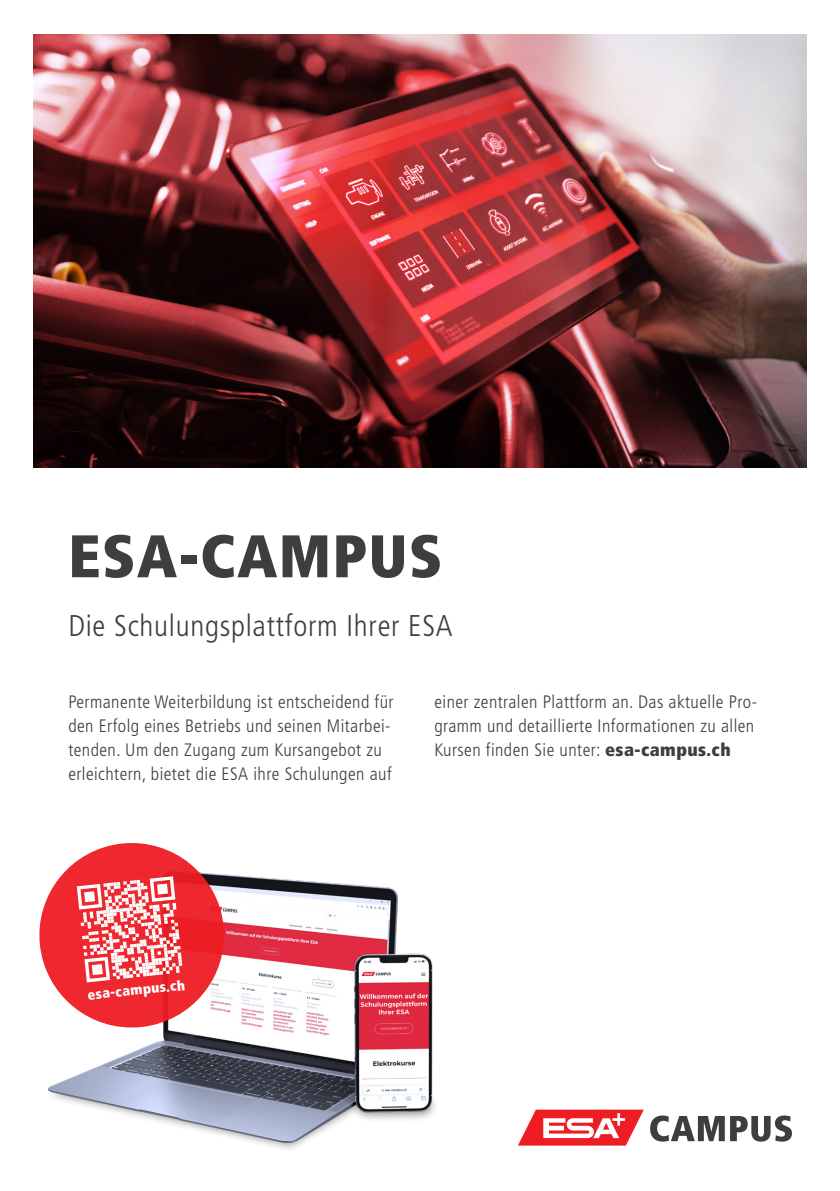
<style>
.page{position:relative;width:840px;height:1191px;background:#fff}
.page>*{position:absolute;margin:0;border:0;box-sizing:border-box;transform-origin:0 0}
.t1{font:900 condensed 60px "Frutiger LT Std";letter-spacing:.025em;color:#3e3e3f}
.t2{font:300 condensed 30px "Frutiger LT Std";letter-spacing:.025em;color:#3e3e3f}
.t3{font:300 condensed 18px/24px "Frutiger LT Std";letter-spacing:.025em;color:#3e3e3f}
.t4{font:900 condensed 14px "Frutiger LT Std";color:#fff}
.s1{font-weight:900}
</style>
<div class="page">
<img style="left:34px;top:34px;width:771px;height:433px">
<img style="left:48px;top:875px;width:495px;height:274px">
<svg style="left:39px;top:843px;width:190px;height:189px"></svg>
<svg style="left:517px;top:1109px;width:126px;height:36px"></svg>
<svg style="left:650px;top:1115px;width:141px;height:26px"></svg>
<h1 class="t1" style="left:68px;top:520px;width:375px">ESA-CAMPUS</h1>
<h2 class="t2" style="left:68px;top:608px;width:385px">Die Schulungsplattform Ihrer ESA</h2>
<p class="t3" style="left:68px;top:690px;width:326px">Permanente Weiterbildung ist entscheidend für den Erfolg eines Betriebs und seinen Mitarbei&shy;tenden. Um den Zugang zum Kursangebot zu erleichtern, bietet die ESA ihre Schulungen auf</p>
<p class="t3" style="left:434px;top:690px;width:324px">einer zentralen Plattform an. Das aktuelle Pro&shy;gramm und detaillierte Informationen zu allen<br>Kursen finden Sie unter: <span class="s1">esa-campus.ch</span></p>
<p class="t4" style="left:87px;top:986px;width:99px;rotate:-6deg">esa-campus.ch</p>
</div>
